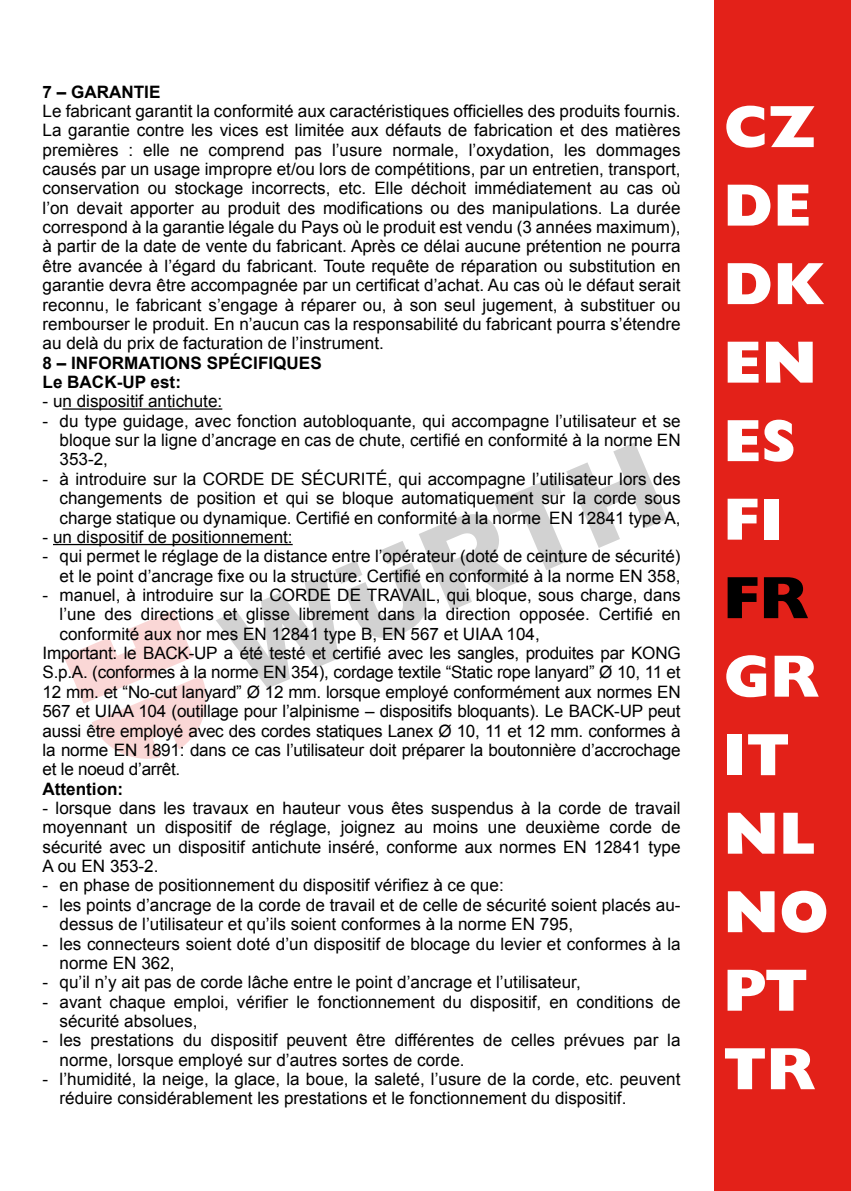
<style>
.page{position:relative;width:851px;height:1191px;background:#fff}
.page>*{position:absolute;margin:0;border:0;box-sizing:border-box;transform-origin:0 0}
.t1{font:800 60px/78.6px "Gill Sans";color:#fff}
.t2{font:800 60px "Gill Sans";color:#000}
.t3{font:17.1px/19.5px "Arial";color:#000}
.t4{font:700 17.1px/19.5px "Arial";color:#000}
</style>
<div class="page">
<svg style="left:215px;top:442px;width:452px;height:246px"></svg>
<svg style="left:64px;top:610px;width:142px;height:149px"></svg>
<hr style="left:62px;top:408px;width:160px;height:2px;background:#000">
<hr style="left:53px;top:544px;width:240px;height:1px;background:#000">
<div style="left:714px;top:0;width:136px;height:1191px;background:#e32119"></div>
<p class="t4" style="left:43px;top:82px;width:119px">7 – GARANTIE</p>
<p class="t3" style="left:43px;top:101px;width:639px;text-align:justify">Le fabricant garantit la conformité aux caractéristiques officielles des produits fournis.<br>La garantie contre les vices est limitée aux défauts de fabrication et des matières premières : elle ne comprend pas l’usure normale, l’oxydation, les dommages causés par un usage impropre et/ou lors de compétitions, par un entretien, transport, conservation ou stockage incorrects, etc. Elle déchoit immédiatement au cas où l’on devait apporter au produit des modifications ou des manipulations. La durée correspond à la garantie légale du Pays où le produit est vendu (3 années maximum), à partir de la date de vente du fabricant. Après ce délai aucune prétention ne pourra être avancée à l’égard du fabricant. Toute requête de réparation ou substitution en garantie devra être accompagnée par un certificat d’achat. Au cas où le défaut serait reconnu, le fabricant s’engage à réparer ou, à son seul jugement, à substituer ou rembourser le produit. En n’aucun cas la responsabilité du fabricant pourra s’étendre au delà du prix de facturation de l’instrument.</p>
<p class="t4" style="left:43px;top:353px;width:281px">8 – INFORMATIONS SPÉCIFIQUES<br>Le BACK-UP est:</p>
<p class="t3" style="left:43px;top:392px;width:181px">- un dispositif antichute:</p>
<p class="t3" style="left:60px;top:411px;width:622px;text-align:justify;text-indent:-17px">- du type guidage, avec fonction autobloquante, qui accompagne l’utilisateur et se bloque sur la ligne d’ancrage en cas de chute, certifié en conformité à la norme EN 353-2,</p>
<p class="t3" style="left:60px;top:469px;width:622px;text-align:justify;text-indent:-17px">- à introduire sur la CORDE DE SÉCURITÉ, qui accompagne l’utilisateur lors des changements de position et qui se bloque automatiquement sur la corde sous charge statique ou dynamique. Certifié en conformité à la norme EN 12841 type A,</p>
<p class="t3" style="left:43px;top:527px;width:251px">- un dispositif de positionnement:</p>
<p class="t3" style="left:43px;top:546px;width:639px;text-align:right">- qui permet le réglage de la distance entre l’opérateur (doté de ceinture de sécurité) et le point d’ancrage fixe ou la structure. Certifié en conformité à la norme EN 358,</p>
<p class="t3" style="left:43px;top:585px;width:639px">- manuel, à introduire sur la CORDE DE TRAVAIL, qui bloque, sous charge, dans</p>
<p class="t3" style="left:60px;top:605px;width:622px">l’une des directions et glisse librement dans la direction opposée. Certifié en</p>
<p class="t3" style="left:60px;top:624px;width:481px">conformité aux nor mes EN 12841 type B, EN 567 et UIAA 104,</p>
<p class="t3" style="left:43px;top:643px;width:639px">Important: le BACK-UP a été testé et certifié avec les sangles, produites par KONG</p>
<p class="t3" style="left:43px;top:663px;width:639px">S.p.A. (conformes à la norme EN 354), cordage textile “Static rope lanyard” Ø 10, 11 et</p>
<p class="t3" style="left:43px;top:682px;width:639px">12 mm. et “No-cut lanyard” Ø 12 mm. lorsque employé conformément aux normes EN</p>
<p class="t3" style="left:43px;top:701px;width:639px">567 et UIAA 104 (outillage pour l’alpinisme – dispositifs bloquants). Le BACK-UP peut</p>
<p class="t3" style="left:43px;top:721px;width:639px">aussi être employé avec des cordes statiques Lanex Ø 10, 11 et 12 mm. conformes à</p>
<p class="t3" style="left:43px;top:740px;width:639px">la norme EN 1891: dans ce cas l’utilisateur doit préparer la boutonnière d’accrochage</p>
<p class="t3" style="left:43px;top:759px;width:139px">et le noeud d’arrêt.</p>
<p class="t4" style="left:43px;top:779px;width:82px">Attention:</p>
<p class="t3" style="left:43px;top:798px;width:639px;text-align:justify">- lorsque dans les travaux en hauteur vous êtes suspendus à la corde de travail moyennant un dispositif de réglage, joignez au moins une deuxième corde de sécurité avec un dispositif antichute inséré, conforme aux normes EN 12841 type A ou EN 353-2.</p>
<p class="t3" style="left:43px;top:876px;width:462px">- en phase de positionnement du dispositif vérifiez à ce que:</p>
<p class="t3" style="left:60px;top:895px;width:622px;text-indent:-17px">- les points d’ancrage de la corde de travail et de celle de sécurité soient placés au&shy;dessus de l’utilisateur et qu’ils soient conformes à la norme EN 795,</p>
<p class="t3" style="left:60px;top:934px;width:622px;text-indent:-17px">- les connecteurs soient doté d’un dispositif de blocage du levier et conformes à la norme EN 362,</p>
<p class="t3" style="left:43px;top:972px;width:539px">- qu’il n’y ait pas de corde lâche entre le point d’ancrage et l’utilisateur,</p>
<p class="t3" style="left:60px;top:992px;width:622px;text-indent:-17px">- avant chaque emploi, vérifier le fonctionnement du dispositif, en conditions de sécurité absolues,</p>
<p class="t3" style="left:60px;top:1030px;width:622px;text-indent:-17px">- les prestations du dispositif peuvent être différentes de celles prévues par la norme, lorsque employé sur d’autres sortes de corde.</p>
<p class="t3" style="left:60px;top:1069px;width:622px;text-indent:-17px">- l’humidité, la neige, la glace, la boue, la saleté, l’usure de la corde, etc. peuvent réduire considérablement les prestations et le fonctionnement du dispositif.</p>
<h1 class="t1" style="left:723px;top:88px;width:101px">CZ<br>DE<br>DK<br>EN<br>ES<br>FI</h1>
<h1 class="t2" style="left:723px;top:563px;width:86px">FR</h1>
<h1 class="t1" style="left:723px;top:637px;width:107px">GR<br>IT<br>NL<br>NO<br>PT<br>TR</h1>
</div>
